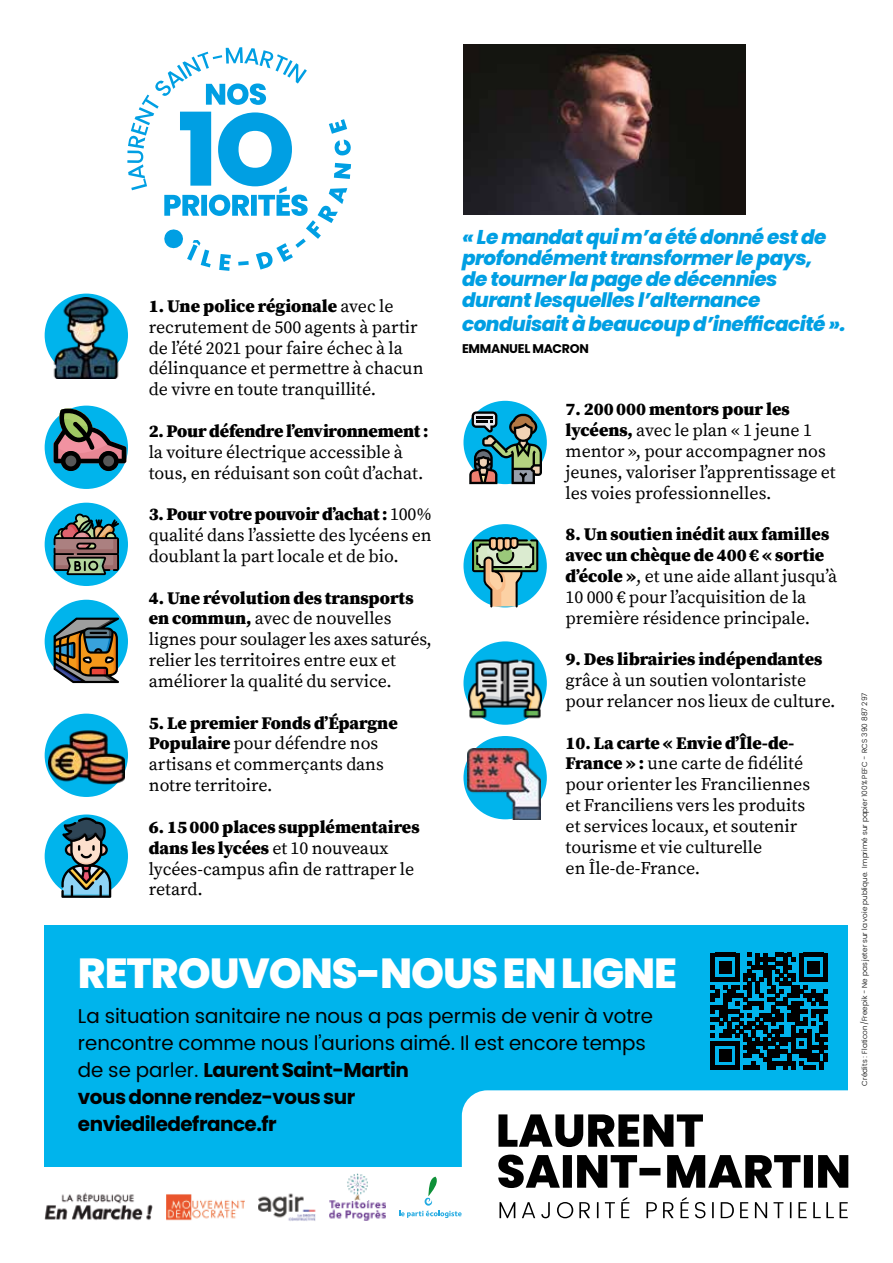
<style>
.page{position:relative;width:893px;height:1263px;background:#fff}
.page>*{position:absolute;margin:0;border:0;box-sizing:border-box;transform-origin:0 0}
.t1{font:800 42px "Poppins";letter-spacing:-.025em;color:#fff}
.t2{font:19.95px/26.8px "Poppins";color:#000}
.t3{font:italic 800 19.95px/20.9px "Poppins";letter-spacing:-.025em;color:#009fe3}
.t4{font:17.85px/20.9px "Source Serif Pro";color:#000}
.t5{font:900 17.85px "Source Serif Pro";letter-spacing:-.01em;color:#000}
.t6{font:700 12.6px "Poppins";letter-spacing:-.025em;color:#000}
.t7{font:300 7.35px "Poppins";letter-spacing:.01em;color:#000}
.s1{font-weight:900}
.s2{font-weight:700}
</style>
<div class="page">
<div style="left:45px;top:926px;width:803px;height:241px;background:#00b4ec"></div>
<div style="left:462px;top:1090px;width:431px;height:173px;background:#fff;border-radius:25px"></div>
<svg style="left:499px;top:1197px;width:349px;height:21px"></svg>
<svg style="left:498px;top:1154px;width:350px;height:34px"></svg>
<svg style="left:498px;top:1114px;width:205px;height:33px"></svg>
<svg style="left:711px;top:953px;width:117px;height:117px"></svg>
<div style="left:45px;top:814px;width:83px;height:84px;background:#00b4ec;border-radius:50%"></div>
<svg style="left:61px;top:816px;width:50px;height:82px"></svg>
<div style="left:463px;top:401px;width:84px;height:83px;background:#00b4ec;border-radius:50%"></div>
<svg style="left:469px;top:411px;width:73px;height:73px"></svg>
<div style="left:463px;top:524px;width:84px;height:83px;background:#00b4ec;border-radius:50%"></div>
<svg style="left:472px;top:537px;width:66px;height:70px"></svg>
<div style="left:45px;top:714px;width:83px;height:83px;background:#00b4ec;border-radius:50%"></div>
<img style="left:48px;top:729px;width:76px;height:56px">
<div style="left:463px;top:736px;width:84px;height:83px;background:#00b4ec;border-radius:50%"></div>
<img style="left:468px;top:748px;width:73px;height:71px">
<div style="left:45px;top:406px;width:83px;height:83px;background:#00b4ec;border-radius:50%"></div>
<svg style="left:54px;top:405px;width:72px;height:66px"></svg>
<div style="left:45px;top:503px;width:83px;height:83px;background:#00b4ec;border-radius:50%"></div>
<svg style="left:54px;top:513px;width:65px;height:62px"></svg>
<div style="left:45px;top:600px;width:83px;height:83px;background:#00b4ec;border-radius:50%"></div>
<svg style="left:54px;top:618px;width:65px;height:65px;background:#636353"></svg>
<svg style="left:45px;top:294px;width:83px;height:83px"></svg>
<img style="left:46px;top:298px;width:80px;height:80px">
<div style="left:463px;top:641px;width:84px;height:84px;background:#00b4ec;border-radius:50%"></div>
<img style="left:469px;top:652px;width:72px;height:73px">
<svg style="left:127px;top:47px;width:224px;height:224px"></svg>
<img style="left:464px;top:45px;width:282px;height:169px">
<img style="left:45px;top:1192px;width:107px;height:29px">
<img style="left:258px;top:1193px;width:57px;height:28px">
<img style="left:166px;top:1194px;width:79px;height:27px">
<img style="left:329px;top:1200px;width:56px;height:20px">
<img style="left:347px;top:1173px;width:21px;height:27px">
<svg style="left:399px;top:1177px;width:63px;height:41px"></svg>
<p class="t4" style="left:149px;top:296px;width:276px"><span class="s1">1. Une police régionale</span> avec le recrutement de 500 agents à partir de l’été 2021 pour faire échec à la délinquance et permettre à chacun de vivre en toute tranquillité.</p>
<p class="t5" style="left:149px;top:418px;width:281px">2. Pour défendre l’environnement:</p>
<p class="t4" style="left:149px;top:442px;width:276px">la voiture électrique accessible à tous, en réduisant son coût d’achat.</p>
<p class="t4" style="left:149px;top:505px;width:284px;text-align:justify"><span class="s1">3. Pour votre pouvoir d’achat :</span> 100% qualité dans l’assiette des lycéens en doublant la part locale et de bio.</p>
<p class="t4" style="left:149px;top:588px;width:285px"><span class="s1">4. Une révolution des transports en commun,</span> avec de nouvelles lignes pour soulager les axes saturés, relier les territoires entre eux et améliorer la qualité du service.</p>
<p class="t4" style="left:149px;top:713px;width:250px"><span class="s1">5. Le premier Fonds d’Épargne<br>Populaire</span> pour défendre nos artisans et commerçants dans notre territoire.</p>
<p class="t4" style="left:149px;top:817px;width:272px"><span class="s1">6. 15000 places supplémentaires dans les lycées</span> et 10 nouveaux lycées-campus afin de rattraper le retard.</p>
<p class="t3" style="left:462px;top:227px;width:366px">« Le mandat qui m’a été donné est de profondément transformer le pays, de tourner la page de décennies durant lesquelles l’alternance</p>
<p class="t3" style="left:462px;top:313px;width:385px">conduisait à beaucoup d’inefficacité ».</p>
<p class="t6" style="left:462px;top:341px;width:128px">EMMANUEL MACRON</p>
<p class="t4" style="left:566px;top:400px;width:272px"><span class="s1">7. 200000 mentors pour les lycéens,</span> avec le plan « 1 jeune 1 mentor », pour accompagner nos jeunes, valoriser l’apprentissage et les voies professionnelles.</p>
<p class="t4" style="left:566px;top:525px;width:273px"><span class="s1">8. Un soutien inédit aux familles avec un chèque de 400€ « sortie d’école »</span>, et une aide allant jusqu’à<br>10 000 € pour l’acquisition de la première résidence principale.</p>
<p class="t5" style="left:566px;top:647px;width:258px">9. Des librairies indépendantes</p>
<p class="t4" style="left:566px;top:670px;width:272px">grâce à un soutien volontariste pour relancer nos lieux de culture.</p>
<p class="t4" style="left:566px;top:733px;width:246px"><span class="s1">10. La carte « Envie d’Île-de-<br>France » :</span> une carte de fidélité pour orienter les Franciliennes et Franciliens vers les produits et services locaux, et soutenir tourisme et vie culturelle<br>en Île-de-France.</p>
<h1 class="t1" style="left:78px;top:949px;width:601px">RETROUVONS-NOUS EN LIGNE</h1>
<p class="t2" style="left:78px;top:1004px;width:577px">La situation sanitaire ne nous a pas permis de venir à votre rencontre comme nous l’aurions aimé. Il est encore temps de se parler. <span class="s2">Laurent Saint-Martin<br>vous donne rendez-vous sur<br>enviediledefrance.fr</span></p>
<p class="t7" style="left:859px;top:1085px;width:394px;rotate:-90deg">Crédits : Flaticon/Freepik - Ne pas jeter sur la voie publique. Imprimé sur papier 100% PEFC - RCS 390 887 297</p>
</div>
